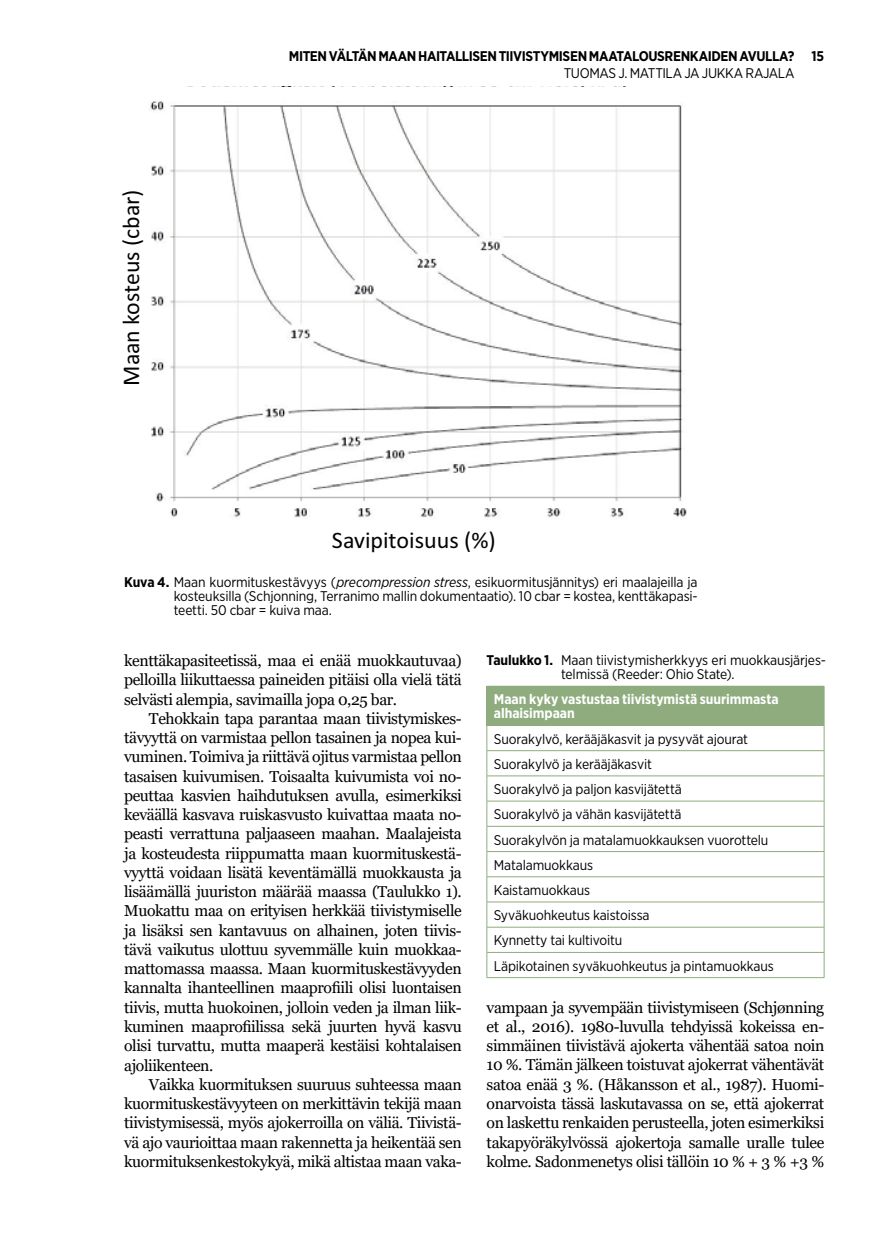
<style>
.page{position:relative;width:874px;height:1241px;background:#fff}
.page>*{position:absolute;margin:0;border:0;box-sizing:border-box;transform-origin:0 0}
.t1{font:23.97px "Calibri";color:#010305}
.t2{font:23.8px "Calibri";color:#010305}
.t3{font:15.75px/19.2px "Georgia";letter-spacing:-.025em;color:#000;text-align:justify}
.t4{font:14px/25.2px "Gotham Narrow";letter-spacing:-.01em;color:#000}
.t5{font:700 14px "Gotham Narrow";letter-spacing:-.03em;color:#000}
.t6{font:700 14px/14px "Gotham Narrow";letter-spacing:-.005em;color:#fff}
.s1{font-weight:700}
.s2{font-style:italic}
</style>
<div class="page">
<img style="left:150px;top:101px;width:537px;height:416px">
<div style="left:112px;top:125px;width:39px;height:325px;background:#fff"></div>
<div style="left:486px;top:686px;width:337px;height:39px;background:#8eac7d"></div>
<hr style="left:486px;top:725px;width:337px;height:1px;background:#8eac7d">
<hr style="left:486px;top:750px;width:337px;height:1px;background:#8eac7d">
<hr style="left:486px;top:775px;width:337px;height:1px;background:#8eac7d">
<hr style="left:486px;top:800px;width:337px;height:1px;background:#8eac7d">
<hr style="left:486px;top:825px;width:337px;height:1px;background:#8eac7d">
<hr style="left:486px;top:851px;width:337px;height:1px;background:#8eac7d">
<hr style="left:486px;top:876px;width:337px;height:1px;background:#8eac7d">
<hr style="left:486px;top:901px;width:337px;height:1px;background:#8eac7d">
<hr style="left:486px;top:926px;width:337px;height:1px;background:#8eac7d">
<hr style="left:486px;top:951px;width:337px;height:1px;background:#8eac7d">
<hr style="left:486px;top:685px;width:337px;height:1px;background:#8eac7d">
<hr style="left:823px;top:686px;width:1px;height:39px;background:#8eac7d">
<svg style="left:486px;top:726px;width:1px;height:251px"></svg>
<svg style="left:823px;top:725px;width:1px;height:252px"></svg>
<hr style="left:486px;top:977px;width:337px;height:1px;background:#8eac7d">
<h1 class="t1" style="left:116px;top:386px;width:198px;rotate:-90deg">Maan kosteus (cbar)</h1>
<p class="t5" style="left:289px;top:47px;width:536px">MITEN VÄLTÄN MAAN HAITALLISEN TIIVISTYMISEN MAATALOUSRENKAIDEN AVULLA? 15</p>
<p class="t4" style="left:563px;top:60px;width:232px">TUOMAS J. MATTILA JA JUKKA RAJALA</p>
<h2 class="t2" style="left:332px;top:525px;width:165px">Savipitoisuus (%)</h2>
<p class="t4" style="left:174px;top:574px;width:525px;line-height:14px;text-align:justify;text-indent:-50px"><span class="s1">Kuva 4.</span> Maan kuormituskestävyys (<span class="s2">precompression stress</span>, esikuormitusjännitys) eri maalajeilla ja kosteuksilla (Schjonning, Terranimo mallin dokumentaatio). 10 cbar = kostea, kenttäkapasi&shy;teetti. 50 cbar = kuiva maa.</p>
<p class="t4" style="left:561px;top:652px;width:266px;line-height:14px;text-indent:-74px"><span class="s1">Taulukko 1.</span> Maan tiivistymisherkkyys eri muokkausjärjes&shy;telmissä (Reeder: Ohio State).</p>
<p class="t6" style="left:493px;top:692px;width:286px">Maan kyky vastustaa tiivistymistä suurimmasta alhaisimpaan</p>
<p class="t4" style="left:493px;top:725px;width:281px">Suorakylvö, kerääjäkasvit ja pysyvät ajourat<br>Suorakylvö ja kerääjäkasvit<br>Suorakylvö ja paljon kasvijätettä<br>Suorakylvö ja vähän kasvijätettä<br>Suorakylvön ja matalamuokkauksen vuorottelu<br>Matalamuokkaus<br>Kaistamuokkaus<br>Syväkuohkeutus kaistoissa<br>Kynnetty tai kultivoitu<br>Läpikotainen syväkuohkeutus ja pintamuokkaus</p>
<p class="t3" style="left:124px;top:651px;width:339px">kenttäkapasiteetissä, maa ei enää muokkautuvaa) pelloilla liikuttaessa paineiden pitäisi olla vielä tätä selvästi alempia, savimailla jopa 0,25 bar.</p>
<p class="t3" style="left:124px;top:709px;width:339px;text-indent:25px">Tehokkain tapa parantaa maan tiivistymiskes&shy;tävyyttä on varmistaa pellon tasainen ja nopea kui&shy;vuminen. Toimiva ja riittävä ojitus varmistaa pellon tasaisen kuivumisen. Toisaalta kuivumista voi no&shy;peuttaa kasvien haihdutuksen avulla, esimerkiksi keväällä kasvava ruiskasvusto kuivattaa maata no&shy;peasti verrattuna paljaaseen maahan. Maalajeista ja kosteudesta riippumatta maan kuormituskestä&shy;vyyttä voidaan lisätä keventämällä muokkausta ja lisäämällä juuriston määrää maassa (Taulukko 1).<br>Muokattu maa on erityisen herkkää tiivistymiselle ja lisäksi sen kantavuus on alhainen, joten tiivis&shy;tävä vaikutus ulottuu syvemmälle kuin muokkaa&shy;mattomassa maassa. Maan kuormituskestävyyden kannalta ihanteellinen maaprofiili olisi luontaisen tiivis, mutta huokoinen, jolloin veden ja ilman liik&shy;kuminen maaprofiilissa sekä juurten hyvä kasvu olisi turvattu, mutta maaperä kestäisi kohtalaisen ajoliikenteen.</p>
<p class="t3" style="left:124px;top:1074px;width:339px;text-indent:25px">Vaikka kuormituksen suuruus suhteessa maan kuormituskestävyyteen on merkittävin tekijä maan tiivistymisessä, myös ajokerroilla on väliä. Tiivistä&shy;vä ajo vaurioittaa maan rakennetta ja heikentää sen kuormituksenkestokykyä, mikä altistaa maan vaka-</p>
<p class="t3" style="left:486px;top:997px;width:339px">vampaan ja syvempään tiivistymiseen (Schjønning et al., 2016). 1980-luvulla tehdyissä kokeissa en&shy;simmäinen tiivistävä ajokerta vähentää satoa noin 10 %. Tämän jälkeen toistuvat ajokerrat vähentävät satoa enää 3 %. (Håkansson et al., 1987). Huomi&shy;onarvoista tässä laskutavassa on se, että ajokerrat on laskettu renkaiden perusteella, joten esimerkiksi takapyöräkylvössä ajokertoja samalle uralle tulee kolme. Sadonmenetys olisi tällöin 10 % + 3 % +3 %</p>
</div>
